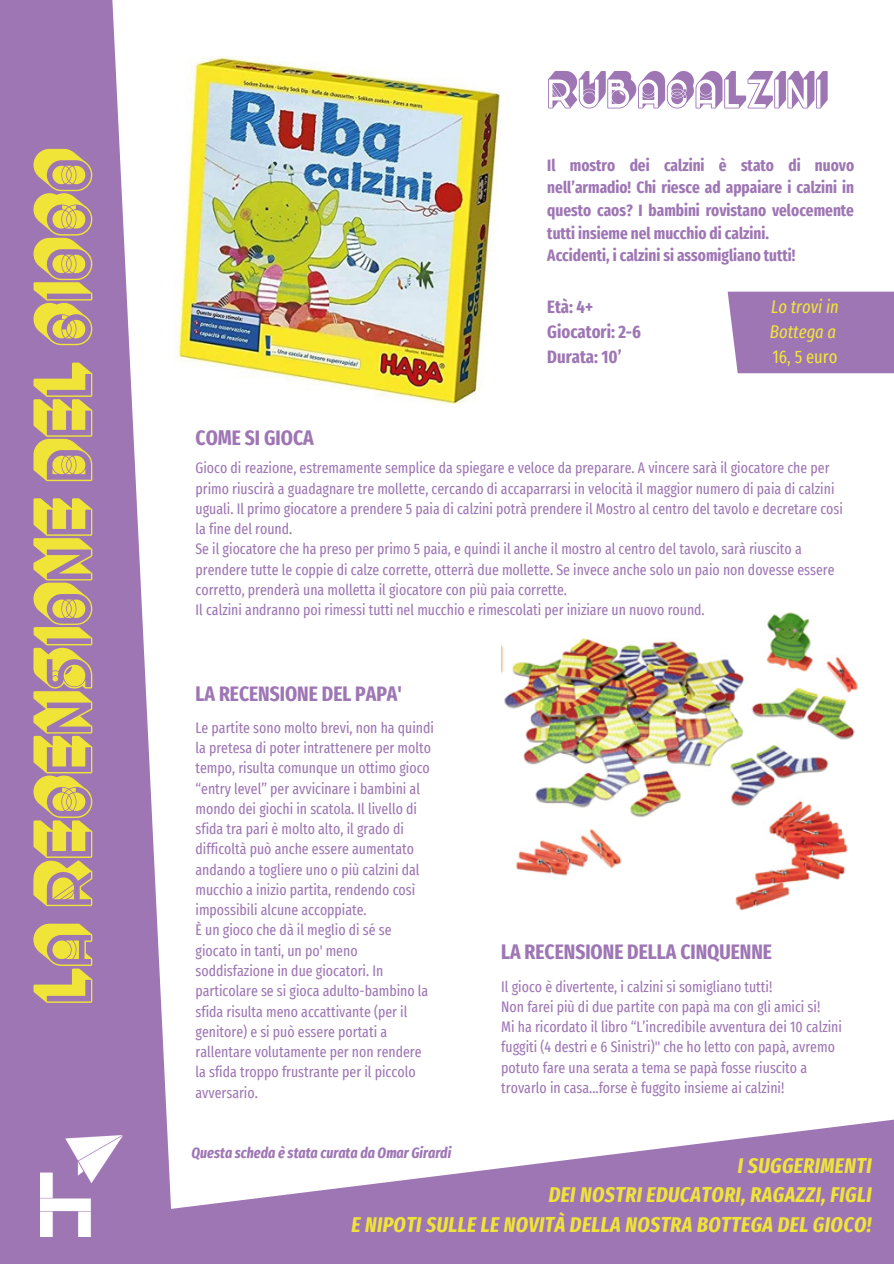
<style>
.page{position:relative;width:894px;height:1264px;background:#fff}
.page>*{position:absolute;margin:0;border:0;box-sizing:border-box;transform-origin:0 0}
.t1{font:84px "Beers";color:#f0e439}
.t2{font:53.7px "Beers";color:#9e76b4}
.t3{font:italic 700 extra-condensed 21.45px/29.2px "Fira Sans";letter-spacing:.02em;color:#f0e439;text-align:right}
.t4{font:700 extra-condensed 21px "Fira Sans";color:#9e76b4}
.t5{font:700 extra-condensed 18px/24.8px "Fira Sans";color:#9e76b4}
.t6{font:italic extra-condensed 18px/24.8px "Fira Sans";color:#f0e439}
.t7{font:extra-condensed 18px "Fira Sans";color:#f0e439}
.t8{font:700 extra-condensed 16.5px/22.5px "Fira Sans";color:#9e76b4}
.t9{font:extra-condensed 15px/20.2px "Fira Sans";color:#9e76b4}
.t10{font:italic 700 extra-condensed 15px "Fira Sans";color:#9e76b4}
</style>
<div class="page">
<svg style="left:272px;top:1119px;width:621px;height:144px;fill:#9e76b4"></svg>
<svg style="left:0;top:0;width:272px;height:1263px;fill:#9e76b4"></svg>
<img style="left:40px;top:1135px;width:82px;height:101px">
<div style="left:727px;top:292px;width:166px;height:81px;background:#9e76b4"></div>
<img style="left:501px;top:612px;width:357px;height:298px">
<img style="left:174px;top:56px;width:327px;height:347px">
<h2 class="t2" style="left:547px;top:68px;width:282px">RUBACALZINI</h2>
<h1 class="t1" style="left:29px;top:1003px;width:857px;rotate:-90deg">la recensione del gioco</h1>
<p class="t8" style="left:547px;top:154px;width:308px">Il mostro dei calzini è stato di nuovo nell’armadio! Chi riesce ad appaiare i calzini in questo caos? I bambini rovistano velocemente tutti insieme nel mucchio di calzini.<br>Accidenti, i calzini si assomigliano tutti!</p>
<p class="t5" style="left:547px;top:295px;width:95px">Età: 4+<br>Giocatori: 2-6<br>Durata: 10’</p>
<p class="t6" style="left:769px;top:295px;width:70px">Lo trovi in<br>Bottega a</p>
<p class="t7" style="left:772px;top:346px;width:67px">16, 5 euro</p>
<h3 class="t4" style="left:195px;top:426px;width:120px">COME SI GIOCA</h3>
<p class="t9" style="left:195px;top:458px;width:648px">Gioco di reazione, estremamente semplice da spiegare e veloce da preparare. A vincere sarà il giocatore che per primo riuscirà a guadagnare tre mollette, cercando di accaparrarsi in velocità il maggior numero di paia di calzini uguali. Il primo giocatore a prendere 5 paia di calzini potrà prendere il Mostro al centro del tavolo e decretare cosi la fine del round.<br>Se il giocatore che ha preso per primo 5 paia, e quindi il anche il mostro al centro del tavolo, sarà riuscito a prendere tutte le coppie di calze corrette, otterrà due mollette. Se invece anche solo un paio non dovesse essere corretto, prenderà una molletta il giocatore con più paia corrette.<br>Il calzini andranno poi rimessi tutti nel mucchio e rimescolati per iniziare un nuovo round.</p>
<h3 class="t4" style="left:195px;top:681px;width:208px">LA RECENSIONE DEL PAPA'</h3>
<p class="t9" style="left:195px;top:717px;width:240px">Le partite sono molto brevi, non ha quindi la pretesa di poter intrattenere per molto tempo, risulta comunque un ottimo gioco “entry level” per avvicinare i bambini al mondo dei giochi in scatola. Il livello di sfida tra pari è molto alto, il grado di difficoltà può anche essere aumentato andando a togliere uno o più calzini dal mucchio a inizio partita, rendendo così impossibili alcune accoppiate.<br>È un gioco che dà il meglio di sé se giocato in tanti, un po' meno soddisfazione in due giocatori. In particolare se si gioca adulto-bambino la sfida risulta meno accattivante (per il genitore) e si può essere portati a rallentare volutamente per non rendere la sfida troppo frustrante per il piccolo avversario.</p>
<h3 class="t4" style="left:501px;top:939px;width:272px">LA RECENSIONE DELLA CINQUENNE</h3>
<p class="t9" style="left:501px;top:976px;width:342px">Il gioco è divertente, i calzini si somigliano tutti!<br>Non farei più di due partite con papà ma con gli amici si!<br>Mi ha ricordato il libro “L’incredibile avventura dei 10 calzini fuggiti (4 destri e 6 Sinistri)" che ho letto con papà, avremo potuto fare una serata a tema se papà fosse riuscito a trovarlo in casa...forse è fuggito insieme ai calzini!</p>
<p class="t10" style="left:191px;top:1143px;width:261px">Questa scheda è stata curata da Omar Girardi</p>
<h3 class="t3" style="left:351px;top:1151px;width:521px">I SUGGERIMENTI<br>DEI NOSTRI EDUCATORI, RAGAZZI, FIGLI<br>E NIPOTI SULLE LE NOVITÀ DELLA NOSTRA BOTTEGA DEL GIOCO!</h3>
</div>
